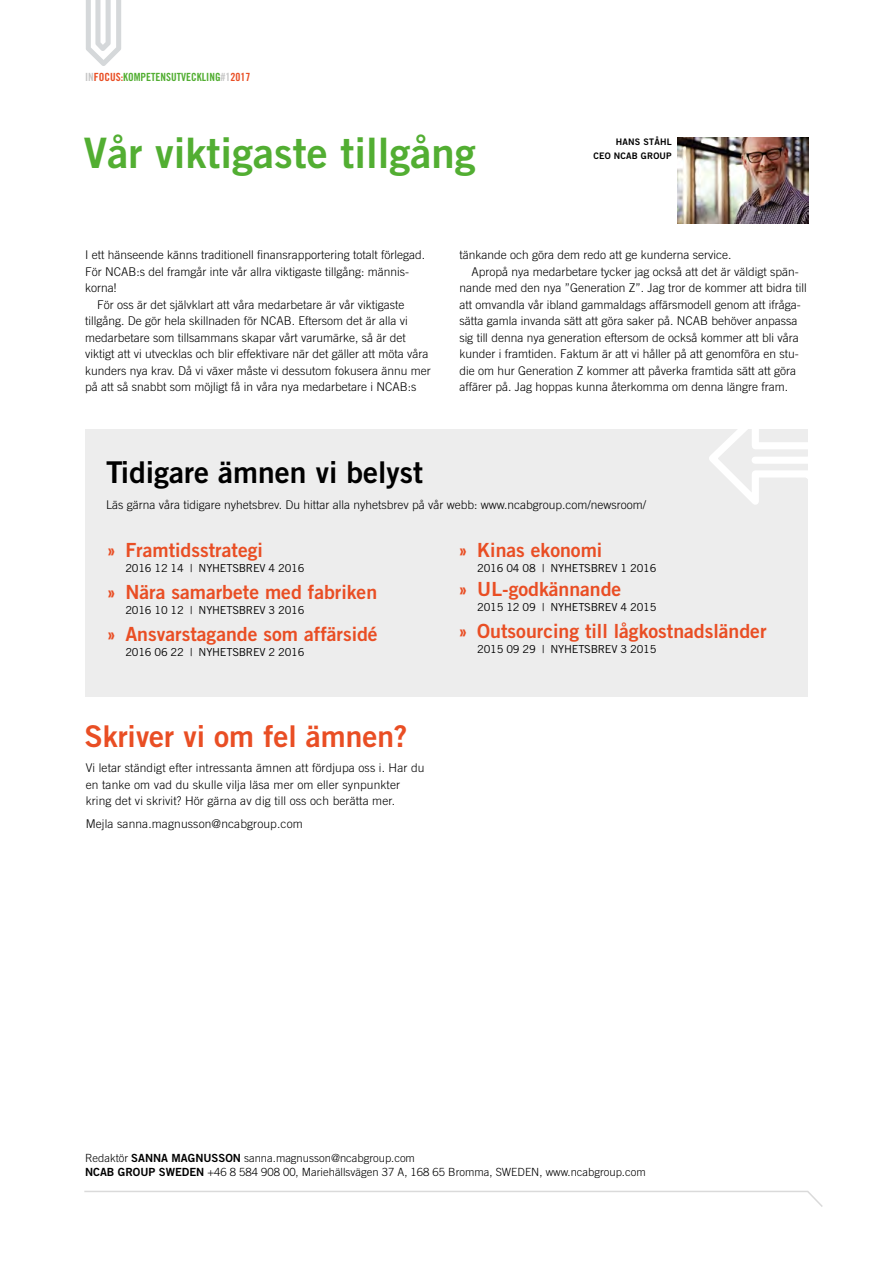
<style>
.page{position:relative;width:893px;height:1263px;background:#fff}
.page>*{position:absolute;margin:0;border:0;box-sizing:border-box;transform-origin:0 0}
.t1{font:42px "Trade Gothic LT Bold Two";color:#52ae32}
.t2{font:30px "Trade Gothic LT Bold Two";color:#000}
.t3{font:30px "Trade Gothic LT Bold Two";color:#e94e24}
.t4{font:19.5px "Trade Gothic LT Bold Two";color:#e94e24}
.t5{font:300 12px/16.5px "Trade Gothic LT";color:#000}
.t6{font:300 11.25px/14.2px "Trade Gothic LT";color:#000}
.t7{font:11.25px "Trade Gothic LT Bold Cond Twenty";color:#52ae32}
.t8{font:10.95px "Trade Gothic LT";letter-spacing:-.02em;color:#000}
.t9{font:9px/13.4px "Trade Gothic LT Bold Two";letter-spacing:.02em;color:#000;text-align:right}
.s1{color:#c6c6c6}
.s2{color:#e94e24}
.s3{font-family:"Bauhaus 93";font-size:21px}
.s4{font-family:"Trade Gothic LT Bold Two";font-weight:400}
</style>
<div class="page">
<svg style="left:86px;top:0;width:35px;height:66px"></svg>
<svg style="left:84px;top:1190px;width:739px;height:17px"></svg>
<img style="left:677px;top:137px;width:131px;height:86px">
<div style="left:85px;top:429px;width:723px;height:268px;background:#ededed"></div>
<svg style="left:709px;top:429px;width:99px;height:76px"></svg>
<p class="t7" style="left:85px;top:70px;width:167px"><span class="s1">IN</span><span class="s2">FOCUS:</span>KOMPETENSUTVECKLING<span class="s1">#1</span><span class="s2">2017</span></p>
<h1 class="t1" style="left:84px;top:127px;width:393px">Vår viktigaste tillgång</h1>
<p class="t9" style="left:593px;top:135px;width:80px">HANS STÅHL<br>CEO NCAB GROUP</p>
<p class="t5" style="left:85px;top:247px;width:342px">I ett hänseende känns traditionell finansrapportering totalt förlegad.</p>
<p class="t5" style="left:85px;top:263px;width:325px">För NCAB:s del framgår inte vår allra viktigaste tillgång: männis-</p>
<p class="t5" style="left:85px;top:280px;width:33px">korna!</p>
<p class="t5" style="left:97px;top:296px;width:309px">För oss är det självklart att våra medarbetare är vår viktigaste</p>
<p class="t5" style="left:85px;top:313px;width:324px">tillgång. De gör hela skillnaden för NCAB. Eftersom det är alla vi</p>
<p class="t5" style="left:85px;top:329px;width:322px">medarbetare som tillsammans skapar vårt varumärke, så är det</p>
<p class="t5" style="left:85px;top:346px;width:345px">viktigt att vi utvecklas och blir effektivare när det gäller att möta våra</p>
<p class="t5" style="left:85px;top:362px;width:347px">kunders nya krav. Då vi växer måste vi dessutom fokusera ännu mer</p>
<p class="t5" style="left:85px;top:379px;width:333px">på att så snabbt som möjligt få in våra nya medarbetare i NCAB:s</p>
<h2 class="t2" style="left:106px;top:453px;width:318px">Tidigare ämnen vi belyst</h2>
<p class="t5" style="left:459px;top:247px;width:274px">tänkande och göra dem redo att ge kunderna service.</p>
<p class="t5" style="left:471px;top:263px;width:329px">Apropå nya medarbetare tycker jag också att det är väldigt spän-</p>
<p class="t5" style="left:459px;top:280px;width:349px">nande med den nya ”Generation Z”. Jag tror de kommer att bidra till</p>
<p class="t5" style="left:459px;top:296px;width:343px">att omvandla vår ibland gammaldags affärsmodell genom att ifråga-</p>
<p class="t5" style="left:459px;top:313px;width:340px">sätta gamla invanda sätt att göra saker på. NCAB behöver anpassa</p>
<p class="t5" style="left:459px;top:329px;width:341px">sig till denna nya generation eftersom de också kommer att bli våra</p>
<p class="t5" style="left:459px;top:346px;width:341px">kunder i framtiden. Faktum är att vi håller på att genomföra en stu-</p>
<p class="t5" style="left:459px;top:362px;width:338px">die om hur Generation Z kommer att påverka framtida sätt att göra</p>
<p class="t5" style="left:459px;top:379px;width:330px">affärer på. Jag hoppas kunna återkomma om denna längre fram.</p>
<p class="t5" style="left:106px;top:497px;width:541px">Läs gärna våra tidigare nyhetsbrev. Du hittar alla nyhetsbrev på vår webb: www.ncabgroup.com/newsroom/</p>
<h3 class="t4" style="left:107px;top:538px;width:157px"><span class="s3">»</span> Framtidsstrategi</h3>
<p class="t8" style="left:125px;top:562px;width:181px">2016 12 14 | NYHETSBREV 4 2016</p>
<h3 class="t4" style="left:107px;top:580px;width:271px"><span class="s3">»</span> Nära samarbete med fabriken</h3>
<p class="t8" style="left:125px;top:604px;width:181px">2016 10 12 | NYHETSBREV 3 2016</p>
<h3 class="t4" style="left:107px;top:622px;width:272px"><span class="s3">»</span> Ansvarstagande som affärsidé</h3>
<p class="t8" style="left:125px;top:646px;width:181px">2016 06 22 | NYHETSBREV 2 2016</p>
<h2 class="t3" style="left:84px;top:718px;width:325px">Skriver vi om fel ämnen?</h2>
<p class="t5" style="left:86px;top:759px;width:340px">Vi letar ständigt efter intressanta ämnen att fördjupa oss i. Har du en tanke om vad du skulle vilja läsa mer om eller synpunkter kring det vi skrivit? Hör gärna av dig till oss och berätta mer.</p>
<p class="t5" style="left:86px;top:815px;width:219px">Mejla sanna.magnusson@ncabgroup.com</p>
<h3 class="t4" style="left:459px;top:538px;width:145px"><span class="s3">»</span> Kinas ekonomi</h3>
<p class="t8" style="left:477px;top:562px;width:181px">2016 04 08 | NYHETSBREV 1 2016</p>
<h3 class="t4" style="left:459px;top:577px;width:164px"><span class="s3">»</span> UL-godkännande</h3>
<p class="t8" style="left:477px;top:601px;width:181px">2015 12 09 | NYHETSBREV 4 2015</p>
<h3 class="t4" style="left:459px;top:619px;width:309px"><span class="s3">»</span> Outsourcing till lågkostnadsländer</h3>
<p class="t8" style="left:477px;top:643px;width:181px">2015 09 29 | NYHETSBREV 3 2015</p>
<p class="t6" style="left:85px;top:1150px;width:562px">Redaktör <span class="s4">SANNA MAGNUSSON</span> sanna.magnusson@ncabgroup.com<br><span class="s4">NCAB GROUP SWEDEN</span> +46 8 584 908 00, Mariehällsvägen 37 A, 168 65 Bromma, SWEDEN, www.ncabgroup.com</p>
</div>
